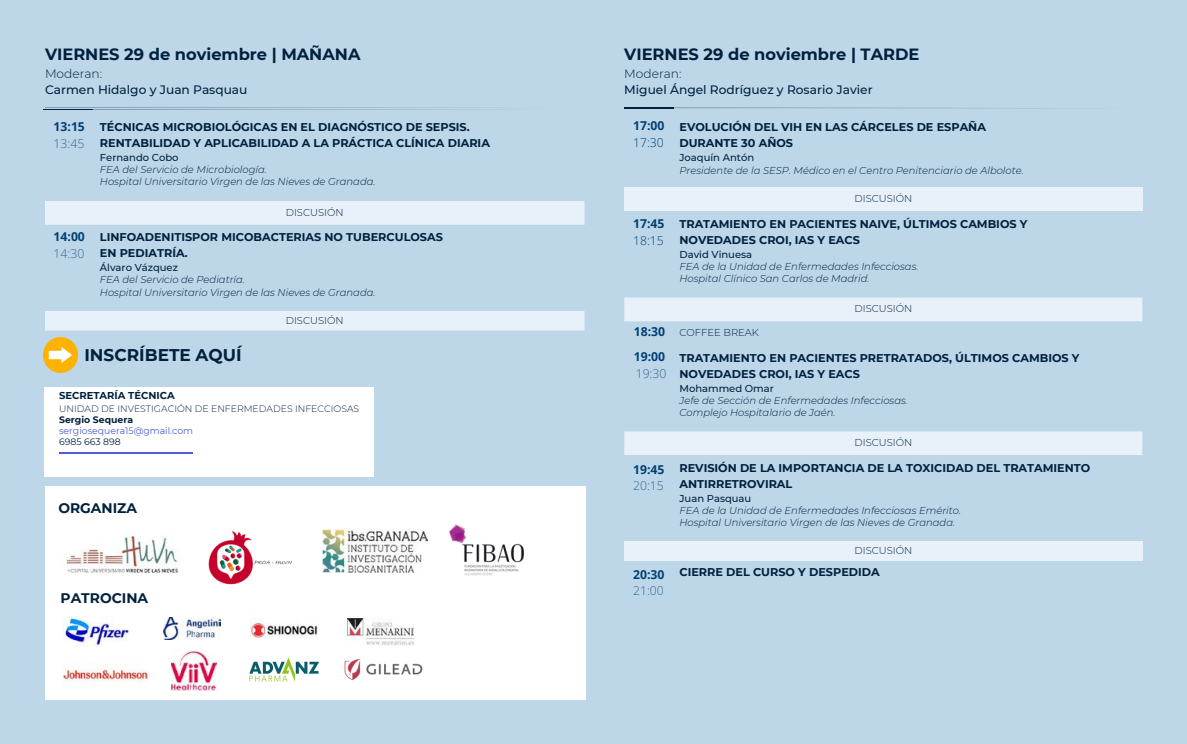
<style>
.page{position:relative;width:1187px;height:744px;background:#fff}
.page>*{position:absolute;margin:0;border:0;box-sizing:border-box;transform-origin:0 0}
.t1{font:700 16.88px "Montserrat";color:#00213d}
.t2{font:700 16.25px "Montserrat";color:#00213d}
.t3{font:700 13.88px "Montserrat";color:#00213d}
.t4{font:500 12.25px/16px "Montserrat";color:#00213d}
.t5{font:700 12.25px/16.9px "Open Sans";color:#004073}
.t6{font:300 12.25px "Open Sans";color:#33668f}
.t7{font:700 11.25px/16px "Montserrat";color:#00213d}
.t8{font:italic 300 10px/12.2px "Montserrat";color:#00213d}
.t9{font:300 10px "Montserrat";color:#00213d}
.t10{font:700 10px "Montserrat";color:#00213d}
.t11{font:300 9.25px/11.2px "Montserrat";color:#00213d}
.s1{font-weight:300}
.s2{font-weight:300;color:#33668f}
.s3{font-weight:500;font-style:normal}
.s4{font-weight:700}
.s5{font-weight:400;color:#4f5cd6}
.s6{font-weight:400}
</style>
<div class="page">
<div style="left:0;top:0;width:1187px;height:743px;background:#bdd6e8"></div>
<svg style="left:45px;top:201px;width:540px;height:129px"></svg>
<hr style="left:45px;top:107px;width:515px;height:1px;background:#00213d">
<div style="left:45px;top:387px;width:328px;height:89px;background:#fff"></div>
<hr style="left:59px;top:452px;width:134px;height:1px;background:#4f5cd6">
<div style="left:45px;top:486px;width:540px;height:213px;background:#fff"></div>
<div style="left:624px;top:541px;width:518px;height:20px;background:#e8f0fa"></div>
<div style="left:624px;top:187px;width:518px;height:24px;background:#e8f0fa"></div>
<svg style="left:624px;top:297px;width:518px;height:158px"></svg>
<hr style="left:624px;top:108px;width:49px;height:1px;background:#00213d">
<hr style="left:673px;top:108px;width:470px;height:1px;background:#00213d">
<img style="left:66px;top:535px;width:112px;height:38px">
<img style="left:322px;top:529px;width:105px;height:43px">
<img style="left:64px;top:617px;width:65px;height:30px">
<img style="left:164px;top:617px;width:56px;height:22px">
<img style="left:64px;top:669px;width:83px;height:14px">
<img style="left:171px;top:650px;width:46px;height:40px">
<img style="left:251px;top:619px;width:66px;height:19px">
<img style="left:348px;top:618px;width:44px;height:9px">
<img style="left:341px;top:627px;width:85px;height:73px">
<img style="left:43px;top:337px;width:35px;height:35px">
<img style="left:449px;top:524px;width:75px;height:52px">
<img style="left:208px;top:531px;width:85px;height:54px">
<img style="left:249px;top:657px;width:70px;height:24px">
<hr style="left:44px;top:109px;width:49px;height:1px;background:#00213d">
<hr style="left:93px;top:109px;width:469px;height:1px;background:#00213d">
<p class="t2" style="left:45px;top:44px;width:317px">VIERNES 29 de noviembre | MAÑANA</p>
<p class="t4" style="left:45px;top:65px;width:204px"><span class="s1">Moderan:<br></span>Carmen Hidalgo y Juan Pasquau</p>
<p class="t5" style="left:54px;top:118px;width:33px">13:15<br><span class="s2">13:45</span></p>
<p class="t5" style="left:54px;top:228px;width:33px">14:00<br><span class="s2">14:30</span></p>
<p class="t7" style="left:100px;top:119px;width:391px">TÉCNICAS MICROBIOLÓGICAS EN EL DIAGNÓSTICO DE SEPSIS.<br>RENTABILIDAD Y APLICABILIDAD A LA PRÁCTICA CLÍNICA DIARIA</p>
<p class="t8" style="left:100px;top:151px;width:277px"><span class="s3">Fernando Cobo<br></span>FEA del Servicio de Microbiología.<br>Hospital Universitario Virgen de las Nieves de Granada.</p>
<p class="t9" style="left:286px;top:206px;width:59px">DISCUSIÓN</p>
<p class="t7" style="left:100px;top:229px;width:344px">LINFOADENITISPOR MICOBACTERIAS NO TUBERCULOSAS<br>EN PEDIATRÍA.</p>
<p class="t8" style="left:100px;top:261px;width:277px"><span class="s3">Álvaro Vázquez<br></span>FEA del Servicio de Pediatría.<br>Hospital Universitario Virgen de las Nieves de Granada.</p>
<h6 class="t9" style="left:286px;top:314px;width:59px">DISCUSIÓN</h6>
<p class="t1" style="left:84px;top:345px;width:159px">INSCRÍBETE AQUÍ</p>
<p class="t10" style="left:59px;top:389px;width:117px">SECRETARÍA TÉCNICA</p>
<h6 class="t11" style="left:59px;top:402px;width:302px">UNIDAD DE INVESTIGACIÓN DE ENFERMEDADES INFECCIOSAS<br><span class="s4">Sergio Sequera<br></span><span class="s5">sergiosequera15@gmail.com<br></span><span class="s6">6985 663 898</span></h6>
<h5 class="t3" style="left:58px;top:499px;width:80px">ORGANIZA</h5>
<h4 class="t3" style="left:61px;top:589px;width:89px">PATROCINA</h4>
<p class="t2" style="left:624px;top:45px;width:297px">VIERNES 29 de noviembre | TARDE</p>
<p class="t4" style="left:624px;top:66px;width:250px"><span class="s1">Moderan:<br></span>Miguel Ángel Rodríguez y Rosario Javier</p>
<p class="t5" style="left:633px;top:116px;width:33px">17:00<br><span class="s1">17:30</span></p>
<h5 class="t7" style="left:679px;top:119px;width:308px">EVOLUCIÓN DEL VIH EN LAS CÁRCELES DE ESPAÑA<br>DURANTE 30 AÑOS</h5>
<h5 class="t8" style="left:679px;top:152px;width:346px"><span class="s3">Joaquín Antón<br></span>Presidente de la SESP. Médico en el Centro Penitenciario de Albolote.</h5>
<h5 class="t9" style="left:854px;top:192px;width:59px">DISCUSIÓN</h5>
<p class="t5" style="left:633px;top:214px;width:33px">17:45<br><span class="s1">18:15</span></p>
<p class="t7" style="left:679px;top:215px;width:349px">TRATAMIENTO EN PACIENTES NAIVE, ÚLTIMOS CAMBIOS Y<br>NOVEDADES CROI, IAS Y EACS</p>
<p class="t8" style="left:679px;top:248px;width:240px"><span class="s3">David Vinuesa<br></span>FEA de la Unidad de Enfermedades Infecciosas.<br>Hospital Clínico San Carlos de Madrid.</p>
<h5 class="t9" style="left:854px;top:302px;width:59px">DISCUSIÓN</h5>
<p class="t5" style="left:634px;top:319px;width:33px;line-height:24.4px">18:30<br>19:00</p>
<p class="t6" style="left:636px;top:364px;width:32px">19:30</p>
<h5 class="t9" style="left:679px;top:326px;width:81px">COFFEE BREAK</h5>
<h6 class="t7" style="left:679px;top:349px;width:402px">TRATAMIENTO EN PACIENTES PRETRATADOS, ÚLTIMOS CAMBIOS Y<br>NOVEDADES CROI, IAS Y EACS</h6>
<h6 class="t8" style="left:679px;top:382px;width:230px"><span class="s3">Mohammed Omar<br></span>Jefe de Sección de Enfermedades Infecciosas.<br>Complejo Hospitalario de Jaén.</h6>
<h6 class="t9" style="left:854px;top:436px;width:59px">DISCUSIÓN</h6>
<p class="t5" style="left:633px;top:460px;width:33px">19:45<br><span class="s2">20:15</span></p>
<h5 class="t7" style="left:679px;top:459px;width:412px">REVISIÓN DE LA IMPORTANCIA DE LA TOXICIDAD DEL TRATAMIENTO<br>ANTIRRETROVIRAL</h5>
<p class="t8" style="left:679px;top:492px;width:283px"><span class="s3">Juan Pasquau<br></span>FEA de la Unidad de Enfermedades Infecciosas Emérito.<br>Hospital Universitario Virgen de las Nieves de Granada.</p>
<h6 class="t9" style="left:854px;top:544px;width:59px">DISCUSIÓN</h6>
<p class="t5" style="left:633px;top:565px;width:33px">20:30<br><span class="s2">21:00</span></p>
<p class="t7" style="left:679px;top:564px;width:202px">CIERRE DEL CURSO Y DESPEDIDA</p>
</div>
